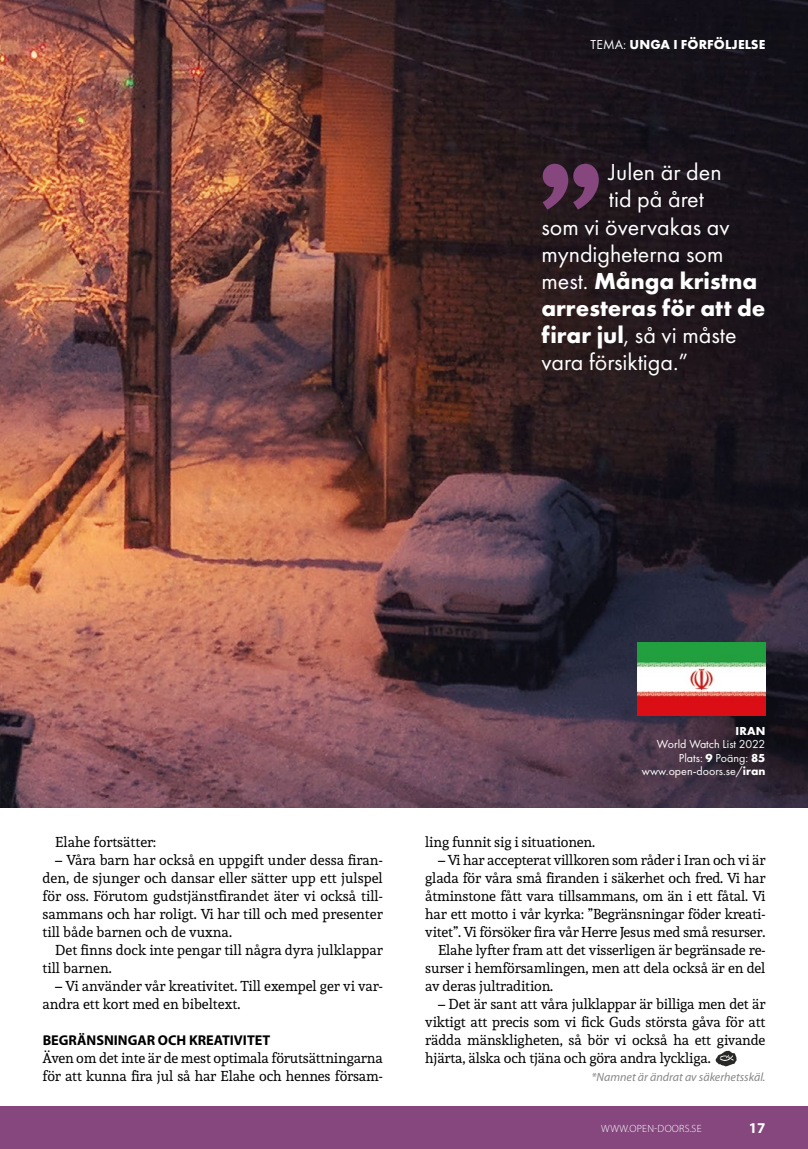
<style>
.page{position:relative;width:808px;height:1149px;background:#fff}
.page>*{position:absolute;margin:0;border:0;box-sizing:border-box;transform-origin:0 0}
.t1{font:24px "Futura PT";color:#fff}
.t2{font:700 24px "Futura PT";color:#fff}
.t3{font:700 15px "Myriad Pro";color:#fff}
.t4{font:14.25px/18px "Andada";letter-spacing:-.01em;color:#000}
.t5{font:700 14.25px "Myriad Pro";color:#000}
.t6{font:700 13.5px "Futura PT";letter-spacing:.01em;color:#fff}
.t7{font:12px/13.5px "Futura PT";color:#fff;text-align:right}
.t8{font:italic 12px "Myriad Pro";color:#878787}
.t9{font:700 12px "Futura PT";color:#fff}
.t10{font:300 10.5px "Myriad Pro";letter-spacing:.02em;color:#fff}
.s1{font-weight:400}
.s2{font-weight:700}
</style>
<div class="page">
<img style="left:0;top:0;width:808px;height:807px">
<div style="left:0;top:1106px;width:808px;height:42px;background:#85477e"></div>
<img style="left:638px;top:642px;width:127px;height:73px">
<svg style="left:542px;top:164px;width:57px;height:45px;background:#5c3355"></svg>
<svg style="left:715px;top:1050px;width:22px;height:16px"></svg>
<p class="t6" style="left:590px;top:35px;width:176px"><span class="s1">TEMA:</span> UNGA I FÖRFÖLJELSE</p>
<h1 class="t1" style="left:609px;top:158px;width:114px">Julen är den</h1>
<h1 class="t1" style="left:609px;top:185px;width:97px">tid på året</h1>
<h1 class="t1" style="left:541px;top:212px;width:190px">som vi övervakas av</h1>
<h1 class="t1" style="left:541px;top:239px;width:184px">myndigheterna som</h1>
<h1 class="t2" style="left:541px;top:265px;width:217px"><span class="s1">mest.</span> Många kristna</h1>
<h1 class="t2" style="left:541px;top:292px;width:226px">arresteras för att de</h1>
<h1 class="t1" style="left:541px;top:320px;width:197px"><span class="s2">firar jul</span>, så vi måste</h1>
<h1 class="t1" style="left:541px;top:347px;width:149px">vara försiktiga.”</h1>
<p class="t4" style="left:55px;top:832px;width:102px">Elahe fortsätter:</p>
<p class="t4" style="left:43px;top:850px;width:342px;text-align:justify;text-indent:13px">– Våra barn har också en uppgift under dessa firan&shy;den, de sjunger och dansar eller sätter upp ett julspel för oss. Förutom gudstjänstfirandet äter vi också till&shy;sammans och har roligt. Vi har till och med presenter till både barnen och de vuxna.</p>
<p class="t4" style="left:43px;top:940px;width:342px;text-indent:13px">Det finns dock inte pengar till några dyra julklappar till barnen.</p>
<p class="t4" style="left:43px;top:976px;width:342px;text-indent:13px">– Vi använder vår kreativitet. Till exempel ger vi var&shy;andra ett kort med en bibeltext.</p>
<p class="t5" style="left:43px;top:1030px;width:229px">BEGRÄNSNINGAR OCH KREATIVITET</p>
<p class="t4" style="left:43px;top:1048px;width:342px">Även om det inte är de mest optimala förutsättningarna för att kunna fira jul så har Elahe och hennes försam-</p>
<p class="t9" style="left:735px;top:722px;width:31px">IRAN</p>
<p class="t7" style="left:642px;top:737px;width:125px">World Watch List 2022<br>Plats: <span class="s2">9</span> Poäng: <span class="s2">85 </span>www.open-doors.se/<span class="s2">iran</span></p>
<p class="t4" style="left:425px;top:832px;width:171px">ling funnit sig i situationen.</p>
<p class="t4" style="left:438px;top:850px;width:329px">– Vi har accepterat villkoren som råder i Iran och vi är</p>
<p class="t4" style="left:425px;top:868px;width:342px">glada för våra små firanden i säkerhet och fred. Vi har</p>
<p class="t4" style="left:425px;top:886px;width:342px">åtminstone fått vara tillsammans, om än i ett fåtal. Vi</p>
<p class="t4" style="left:425px;top:904px;width:342px">har ett motto i vår kyrka: ”Begränsningar föder kreati-</p>
<p class="t4" style="left:425px;top:922px;width:342px">vitet”. Vi försöker fira vår Herre Jesus med små resurser.</p>
<p class="t4" style="left:438px;top:940px;width:329px">Elahe lyfter fram att det visserligen är begränsade re-</p>
<p class="t4" style="left:425px;top:958px;width:342px">surser i hemförsamlingen, men att dela också är en del</p>
<p class="t4" style="left:425px;top:976px;width:130px">av deras jultradition.</p>
<p class="t4" style="left:425px;top:994px;width:342px;text-align:justify;text-indent:13px">– Det är sant att våra julklappar är billiga men det är viktigt att precis som vi fick Guds största gåva för att rädda mänskligheten, så bör vi också ha ett givande hjärta, älska och tjäna och göra andra lyckliga.</p>
<p class="t8" style="left:592px;top:1069px;width:175px">*Namnet är ändrat av säkerhetsskäl.</p>
<p class="t10" style="left:601px;top:1121px;width:102px">WWW.OPEN-DOORS.SE</p>
<p class="t3" style="left:749px;top:1117px;width:18px">17</p>
</div>
